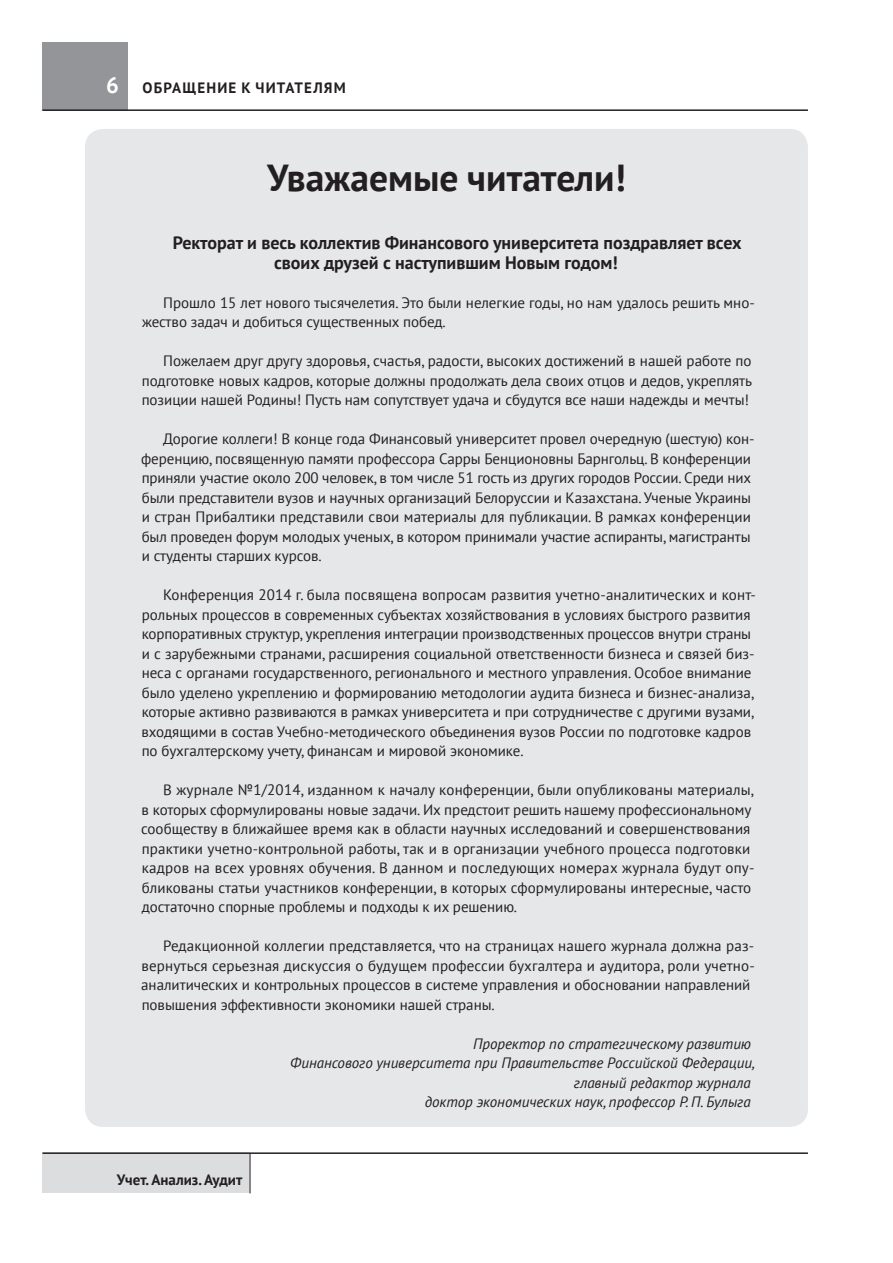
<style>
.page{position:relative;width:893px;height:1263px;background:#fff}
.page>*{position:absolute;margin:0;border:0;box-sizing:border-box;transform-origin:0 0}
.t1{font:700 37.5px "PT Sans";color:#231f20}
.t2{font:700 22.5px "PT Sans";color:#fff}
.t3{font:700 18px/19.5px "PT Sans";letter-spacing:-.005em;color:#231f20}
.t4{font:15px/19.5px "PT Sans";letter-spacing:-.005em;color:#231f20}
.t5{font:italic 15px/19.5px "PT Sans";letter-spacing:-.005em;color:#231f20;text-align:right}
.t6{font:700 15px "PT Sans";color:#231f20}
</style>
<div class="page">
<div style="left:43px;top:1152px;width:207px;height:41px;background:#dcdddf"></div>
<hr style="left:250px;top:1153px;width:1px;height:40px;background:#231f20">
<div style="left:43px;top:43px;width:85px;height:68px;background:#939598"></div>
<hr style="left:43px;top:109px;width:765px;height:2px;background:#231f20">
<hr style="left:43px;top:1152px;width:765px;height:2px;background:#231f20">
<div style="left:85px;top:129px;width:723px;height:998px;background:#e6e7e9;border-radius:18px"></div>
<h2 class="t2" style="left:106px;top:70px;width:14px">6</h2>
<p class="t6" style="left:143px;top:78px;width:66px">ОБРАЩЕНИЕ</p>
<p class="t6" style="left:241px;top:78px;width:35px">К ЧИТАТЕ</p>
<p class="t6" style="left:313px;top:78px;width:34px">ЛЯМ</p>
<h1 class="t1" style="left:267px;top:153px;width:360px">Уважаемые читатели!</h1>
<p class="t3" style="left:274px;top:233px;width:469px;text-indent:-101px">Ректорат и весь коллектив Финансового университета поздравляет всех своих друзей с наступившим Новым годом!</p>
<p class="t4" style="left:142px;top:292px;width:614px;text-indent:21px">Прошло 15 лет нового тысячелетия. Это были нелегкие годы, но нам удалось решить мно&shy;жество задач и добиться существенных побед.</p>
<p class="t4" style="left:142px;top:351px;width:612px;text-align:justify;text-indent:22px">Пожелаем друг другу здоровья, счастья, радости, высоких достижений в нашей работе по подготовке новых кадров, которые должны продолжать дела своих отцов и дедов, укреплять позиции нашей Родины! Пусть нам сопутствует удача и сбудутся все наши надежды и мечты!</p>
<p class="t4" style="left:141px;top:429px;width:615px;text-indent:22px">Дорогие коллеги! В конце года Финансовый университет провел очередную (шестую) кон&shy;ференцию, посвященную памяти профессора Сарры Бенционовны Барнгольц. В конференции приняли участие около 200 человек, в том числе 51 гость из других городов России. Среди них были представители вузов и научных организаций Белоруссии и Казахстана. Ученые Украины и стран Прибалтики представили свои материалы для публикации. В рамках конференции был проведен форум молодых ученых, в котором принимали участие аспиранты, магистранты и студенты старших курсов.</p>
<p class="t4" style="left:141px;top:585px;width:615px;text-indent:22px">Конференция 2014 г. была посвящена вопросам развития учетно-аналитических и конт&shy;рольных процессов в современных субъектах хозяйствования в условиях быстрого развития корпоративных структур, укрепления интеграции производственных процессов внутри страны и с зарубежными странами, расширения социальной ответственности бизнеса и связей биз&shy;неса с органами государственного, регионального и местного управления. Особое внимание было уделено укреплению и формированию методологии аудита бизнеса и бизнес-анализа, которые активно развиваются в рамках университета и при сотрудничестве с другими вузами, входящими в состав Учебно-методического объединения вузов России по подготовке кадров по бухгалтерскому учету, финансам и мировой экономике.</p>
<p class="t4" style="left:141px;top:780px;width:615px;text-indent:22px">В журнале №1/2014, изданном к началу конференции, были опубликованы материалы, в которых сформулированы новые задачи. Их предстоит решить нашему профессиональному сообществу в ближайшее время как в области научных исследований и совершенствования практики учетно-контрольной работы, так и в организации учебного процесса подготовки кадров на всех уровнях обучения. В данном и последующих номерах журнала будут опу&shy;бликованы статьи участников конференции, в которых сформулированы интересные, часто достаточно спорные проблемы и подходы к их решению.</p>
<p class="t4" style="left:141px;top:936px;width:615px;text-indent:22px">Редакционной коллегии представляется, что на страницах нашего журнала должна раз&shy;вернуться серьезная дискуссия о будущем профессии бухгалтера и аудитора, роли учетно&shy;аналитических и контрольных процессов в системе управления и обосновании направлений повышения эффективности экономики нашей страны.</p>
<p class="t5" style="left:290px;top:1033px;width:466px">Проректор по стратегическому развитию<br>Финансового университета при Правительстве Российской Федерации, главный редактор журнала<br>доктор экономических наук, профессор Р. П. Булыга</p>
<p class="t6" style="left:117px;top:1170px;width:127px">Учет. Анализ. Аудит</p>
</div>
